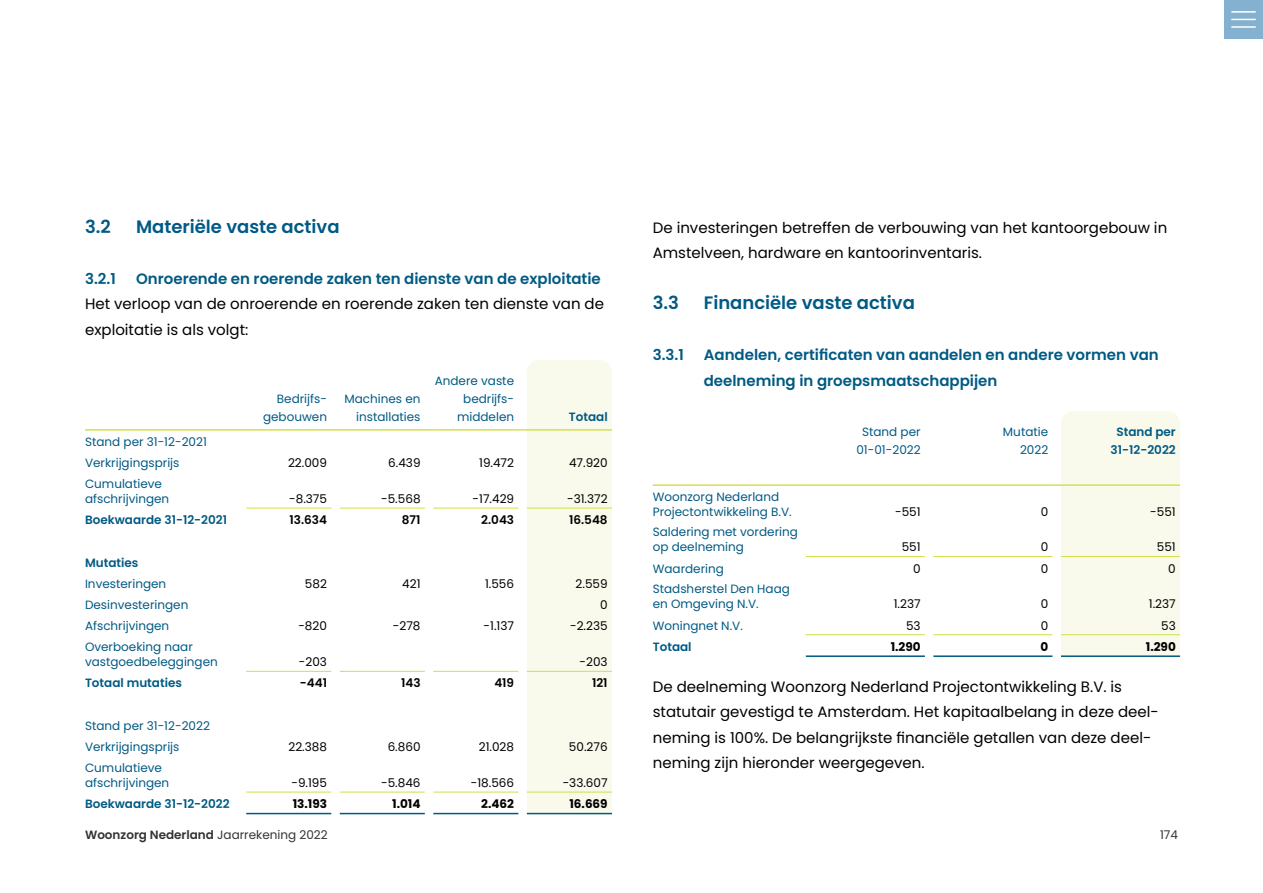
<style>
.page{position:relative;width:1263px;height:893px;background:#fff}
.page>*{position:absolute;margin:0;border:0;box-sizing:border-box;transform-origin:0 0}
.t1{font:600 18px "Poppins";color:#005a84}
.t2{font:15px/25.5px "Poppins";color:#000}
.t3{font:600 15px/25.5px "Poppins";color:#005a84}
.t4{font:12px/18px "Poppins";color:#005a84}
.t5{font:12px "Poppins";color:#000}
.t6{font:600 12px/18px "Poppins";color:#005a84;text-align:center}
.t7{font:600 12px "Poppins";color:#343331}
.t8{font:600 12px "Poppins";color:#000}
.t9{font:700 12px "Poppins";color:#000}
.t10{font:12px "Poppins";color:#343331}
.s1{font-weight:400}
</style>
<div class="page">
<div style="left:1224px;top:0;width:39px;height:39px;background:#84b1cf"></div>
<hr style="left:1232px;top:11px;width:23px;height:2px;background:#fff">
<svg style="left:1232px;top:19px;width:23px;height:1px"></svg>
<hr style="left:1232px;top:26px;width:23px;height:2px;background:#fff">
<hr style="left:85px;top:429px;width:161px;height:2px;background:#d5e04e">
<hr style="left:246px;top:429px;width:85px;height:2px;background:#d5e04e">
<svg style="left:331px;top:429px;width:9px;height:2px"></svg>
<hr style="left:340px;top:429px;width:85px;height:2px;background:#d5e04e">
<svg style="left:425px;top:429px;width:8px;height:2px"></svg>
<hr style="left:433px;top:429px;width:85px;height:2px;background:#d5e04e">
<svg style="left:518px;top:360px;width:94px;height:454px;background:#f9faec"></svg>
<hr style="left:246px;top:508px;width:85px;height:1px;background:#d5e04e">
<hr style="left:340px;top:508px;width:85px;height:1px;background:#d5e04e">
<hr style="left:433px;top:508px;width:85px;height:1px;background:#d5e04e">
<hr style="left:527px;top:508px;width:85px;height:1px;background:#d5e04e">
<hr style="left:246px;top:671px;width:85px;height:1px;background:#d5e04e">
<hr style="left:340px;top:671px;width:85px;height:1px;background:#d5e04e">
<hr style="left:433px;top:671px;width:85px;height:1px;background:#d5e04e">
<hr style="left:527px;top:671px;width:85px;height:1px;background:#d5e04e">
<hr style="left:246px;top:791px;width:85px;height:2px;background:#d5e04e">
<hr style="left:340px;top:791px;width:85px;height:2px;background:#d5e04e">
<hr style="left:433px;top:791px;width:85px;height:2px;background:#d5e04e">
<hr style="left:527px;top:791px;width:85px;height:2px;background:#d5e04e">
<hr style="left:246px;top:813px;width:85px;height:1px;background:#005a84">
<hr style="left:340px;top:813px;width:85px;height:1px;background:#005a84">
<hr style="left:433px;top:813px;width:85px;height:1px;background:#005a84">
<hr style="left:527px;top:813px;width:85px;height:1px;background:#005a84">
<hr style="left:653px;top:484px;width:153px;height:2px;background:#d5e04e">
<hr style="left:806px;top:484px;width:119px;height:2px;background:#d5e04e">
<svg style="left:925px;top:484px;width:8px;height:2px"></svg>
<hr style="left:933px;top:484px;width:119px;height:2px;background:#d5e04e">
<svg style="left:1052px;top:411px;width:128px;height:246px;background:#f9faeb"></svg>
<hr style="left:806px;top:556px;width:119px;height:1px;background:#d5e04e">
<hr style="left:933px;top:556px;width:119px;height:1px;background:#d5e04e">
<hr style="left:1061px;top:556px;width:119px;height:1px;background:#d5e04e">
<hr style="left:806px;top:634px;width:119px;height:1px;background:#d5e04e">
<hr style="left:933px;top:634px;width:119px;height:1px;background:#d5e04e">
<hr style="left:1061px;top:634px;width:119px;height:1px;background:#d5e04e">
<hr style="left:806px;top:655px;width:119px;height:2px;background:#005a84">
<hr style="left:933px;top:655px;width:119px;height:2px;background:#005a84">
<hr style="left:1061px;top:655px;width:119px;height:2px;background:#005a84">
<h1 class="t1" style="left:85px;top:216px;width:27px">3.2</h1>
<h1 class="t1" style="left:136px;top:216px;width:205px">Materiële vaste activa</h1>
<p class="t3" style="left:85px;top:266px;width:32px">3.2.1</p>
<p class="t3" style="left:136px;top:266px;width:466px">Onroerende en roerende zaken ten dienste van de exploitatie</p>
<p class="t2" style="left:85px;top:291px;width:520px">Het verloop van de onroerende en roerende zaken ten dienste van de exploitatie is als volgt:</p>
<p class="t4" style="left:85px;top:431px;width:123px;line-height:21.3px">Stand per 31-12-2021<br>Verkrijgingsprijs</p>
<p class="t4" style="left:85px;top:476px;width:86px;line-height:15px">Cumulatieve afschrijvingen</p>
<p class="t4" style="left:263px;top:390px;width:65px;text-align:right">Bedrijfs&shy;gebouwen</p>
<p class="t4" style="left:344px;top:390px;width:78px;text-align:right">Machines en installaties</p>
<p class="t4" style="left:435px;top:372px;width:81px;text-align:right">Andere vaste bedrijfs&shy;middelen</p>
<p class="t6" style="left:569px;top:408px;width:40px">Totaal</p>
<p class="t5" style="left:288px;top:456px;width:40px">22.009</p>
<p class="t5" style="left:388px;top:456px;width:34px">6.439</p>
<p class="t5" style="left:479px;top:456px;width:36px">19.472</p>
<p class="t5" style="left:569px;top:456px;width:40px">47.920</p>
<p class="t5" style="left:289px;top:492px;width:39px">-8.375</p>
<p class="t5" style="left:381px;top:492px;width:41px">-5.568</p>
<p class="t5" style="left:473px;top:492px;width:43px">-17.429</p>
<p class="t5" style="left:567px;top:492px;width:42px">-31.372</p>
<p class="t6" style="left:85px;top:511px;width:144px">Boekwaarde 31-12-2021</p>
<p class="t8" style="left:290px;top:513px;width:39px">13.634</p>
<p class="t8" style="left:402px;top:513px;width:20px">871</p>
<p class="t8" style="left:481px;top:513px;width:34px">2.043</p>
<p class="t8" style="left:569px;top:513px;width:40px">16.548</p>
<p class="t6" style="left:85px;top:553px;width:55px">Mutaties</p>
<p class="t4" style="left:85px;top:575px;width:83px">Investeringen</p>
<p class="t5" style="left:305px;top:577px;width:24px">582</p>
<p class="t5" style="left:402px;top:577px;width:20px">421</p>
<p class="t5" style="left:485px;top:577px;width:31px">1.556</p>
<p class="t5" style="left:576px;top:577px;width:34px">2.559</p>
<p class="t4" style="left:85px;top:596px;width:105px">Desinvesteringen</p>
<p class="t5" style="left:600px;top:598px;width:9px">0</p>
<p class="t4" style="left:85px;top:617px;width:86px">Afschrijvingen</p>
<p class="t5" style="left:298px;top:619px;width:30px">-820</p>
<p class="t5" style="left:393px;top:619px;width:29px">-278</p>
<p class="t5" style="left:484px;top:619px;width:32px">-1.137</p>
<p class="t5" style="left:570px;top:619px;width:39px">-2.235</p>
<p class="t4" style="left:85px;top:639px;width:134px;line-height:15px">Overboeking naar vastgoedbeleggingen</p>
<p class="t5" style="left:299px;top:655px;width:30px">-203</p>
<p class="t5" style="left:579px;top:655px;width:30px">-203</p>
<p class="t6" style="left:85px;top:674px;width:98px">Totaal mutaties</p>
<p class="t8" style="left:300px;top:676px;width:29px">-441</p>
<p class="t8" style="left:401px;top:676px;width:21px">143</p>
<p class="t8" style="left:494px;top:676px;width:21px">419</p>
<p class="t8" style="left:592px;top:676px;width:17px">121</p>
<p class="t4" style="left:85px;top:715px;width:126px;line-height:21.3px">Stand per 31-12-2022<br>Verkrijgingsprijs</p>
<p class="t5" style="left:288px;top:740px;width:40px">22.388</p>
<p class="t5" style="left:388px;top:740px;width:34px">6.860</p>
<p class="t5" style="left:479px;top:740px;width:37px">21.028</p>
<p class="t5" style="left:569px;top:740px;width:40px">50.276</p>
<p class="t4" style="left:85px;top:760px;width:86px;line-height:15px">Cumulatieve afschrijvingen</p>
<p class="t5" style="left:291px;top:776px;width:37px">-9.195</p>
<p class="t5" style="left:381px;top:776px;width:41px">-5.846</p>
<p class="t5" style="left:471px;top:776px;width:45px">-18.566</p>
<p class="t5" style="left:563px;top:776px;width:46px">-33.607</p>
<p class="t6" style="left:85px;top:795px;width:146px">Boekwaarde 31-12-2022</p>
<p class="t9" style="left:293px;top:797px;width:36px">13.193</p>
<p class="t9" style="left:392px;top:797px;width:30px">1.014</p>
<p class="t9" style="left:481px;top:797px;width:34px">2.462</p>
<p class="t9" style="left:569px;top:797px;width:40px">16.669</p>
<p class="t2" style="left:653px;top:215px;width:516px">De investeringen betreffen de verbouwing van het kantoorgebouw in<br>Amstelveen, hardware en kantoorinventaris.</p>
<h1 class="t1" style="left:653px;top:292px;width:28px">3.3</h1>
<h1 class="t1" style="left:704px;top:292px;width:213px">Financiële vaste activa</h1>
<p class="t3" style="left:653px;top:342px;width:33px">3.3.1</p>
<p class="t3" style="left:704px;top:342px;width:456px">Aandelen, certificaten van aandelen en andere vormen van deelneming in groepsmaatschappijen</p>
<p class="t4" style="left:856px;top:423px;width:66px;text-align:center">Stand per<br>01-01-2022</p>
<p class="t4" style="left:1003px;top:423px;width:47px;text-align:right">Mutatie<br>2022</p>
<p class="t6" style="left:1111px;top:423px;width:67px">Stand per<br>31-12-2022</p>
<p class="t4" style="left:653px;top:489px;width:140px;line-height:15px">Woonzorg Nederland<br>Projectontwikkeling B.V.</p>
<p class="t5" style="left:895px;top:504px;width:27px">-551</p>
<p class="t5" style="left:1041px;top:504px;width:9px">0</p>
<p class="t5" style="left:1150px;top:504px;width:27px">-551</p>
<p class="t4" style="left:653px;top:525px;width:147px;line-height:15px">Saldering met vordering op deelneming</p>
<p class="t5" style="left:902px;top:540px;width:20px">551</p>
<p class="t5" style="left:1041px;top:540px;width:9px">0</p>
<p class="t5" style="left:1157px;top:540px;width:20px">551</p>
<p class="t4" style="left:653px;top:559px;width:73px">Waardering</p>
<p class="t5" style="left:913px;top:561px;width:9px">0</p>
<p class="t5" style="left:1041px;top:561px;width:9px">0</p>
<p class="t5" style="left:1168px;top:561px;width:9px">0</p>
<p class="t4" style="left:653px;top:582px;width:139px;line-height:15px">Stadsherstel Den Haag en Omgeving N.V.</p>
<p class="t5" style="left:894px;top:597px;width:28px">1.237</p>
<p class="t5" style="left:1041px;top:597px;width:9px">0</p>
<p class="t5" style="left:1149px;top:597px;width:28px">1.237</p>
<p class="t4" style="left:653px;top:616px;width:92px">Woningnet N.V.</p>
<p class="t5" style="left:906px;top:618px;width:16px">53</p>
<p class="t5" style="left:1041px;top:618px;width:9px">0</p>
<p class="t5" style="left:1161px;top:618px;width:16px">53</p>
<p class="t6" style="left:653px;top:638px;width:40px">Totaal</p>
<p class="t9" style="left:891px;top:640px;width:31px">1.290</p>
<p class="t9" style="left:1040px;top:640px;width:9px">0</p>
<p class="t9" style="left:1146px;top:640px;width:31px">1.290</p>
<p class="t2" style="left:653px;top:674px;width:505px">De deelneming Woonzorg Nederland Projectontwikkeling B.V. is statutair gevestigd te Amsterdam. Het kapitaalbelang in deze deel&shy;neming is 100%. De belangrijkste financiële getallen van deze deel&shy;neming zijn hieronder weergegeven.</p>
<p class="t7" style="left:85px;top:828px;width:244px">Woonzorg Nederland <span class="s1">Jaarrekening 2022</span></p>
<p class="t10" style="left:1160px;top:828px;width:19px">174</p>
</div>
